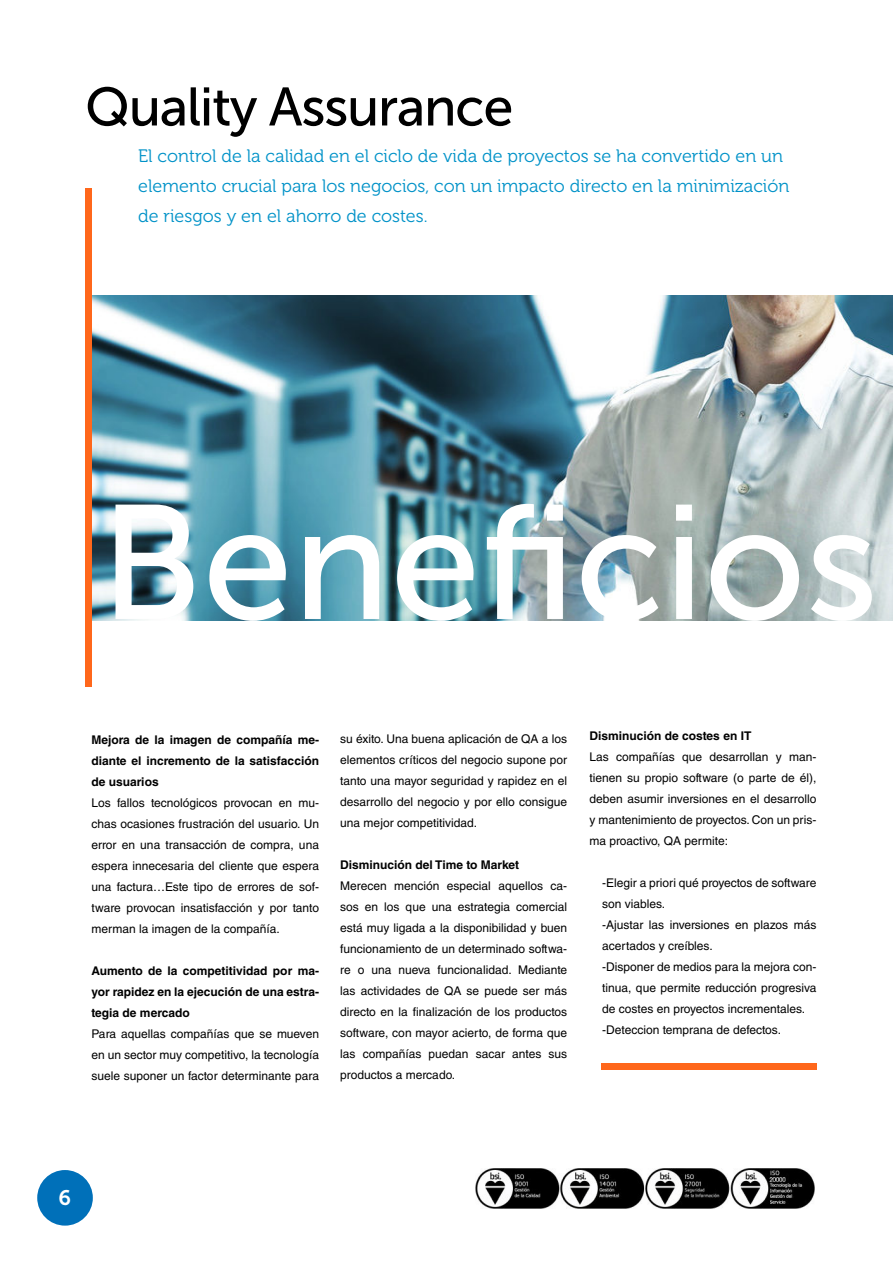
<style>
.page{position:relative;width:893px;height:1263px;background:#fff}
.page>*{position:absolute;margin:0;border:0;box-sizing:border-box;transform-origin:0 0}
.t1{font:162px "Museo Sans 500";color:#fff}
.t2{font:54px "Museo Sans 500";letter-spacing:-.025em;color:#000}
.t3{font:21px "Museo 700";color:#fff}
.t4{font:18px/30px "Museo 300";color:#0092c8}
.t5{font:12px/21px "Helvetica LT Std";color:#000;text-align:justify}
.t6{font:700 12px/21px "Helvetica LT Std";color:#000;text-align:justify}
</style>
<div class="page">
<img style="left:475px;top:1169px;width:339px;height:39px">
<img style="left:91px;top:295px;width:801px;height:326px">
<div style="left:37px;top:1170px;width:56px;height:56px;background:#0070b9;border-radius:50%"></div>
<div style="left:600px;top:1063px;width:216px;height:6px;background:#ff671b"></div>
<div style="left:85px;top:188px;width:6px;height:499px;background:#ff671b"></div>
<h2 class="t2" style="left:85px;top:85px;width:430px">Quality Assurance</h2>
<h3 class="t4" style="left:138px;top:143px;width:652px">El control de la calidad en el ciclo de vida de proyectos se ha convertido en un elemento crucial para los negocios, con un impacto directo en la minimización de riesgos y en el ahorro de costes.</h3>
<h1 class="t1" style="left:100px;top:498px;width:779px">Beneficios</h1>
<p class="t6" style="left:91px;top:730px;width:229px">Mejora de la imagen de compañía me&shy;diante el incremento de la satisfacción de usuarios</p>
<p class="t5" style="left:91px;top:794px;width:229px">Los fallos tecnológicos provocan en mu&shy;chas ocasiones frustración del usuario. Un error en una transacción de compra, una espera innecesaria del cliente que espera una factura…Este tipo de errores de sof&shy;tware provocan insatisfacción y por tanto merman la imagen de la compañía.</p>
<p class="t6" style="left:91px;top:962px;width:229px">Aumento de la competitividad por ma&shy;yor rapidez en la ejecución de una estra&shy;tegia de mercado</p>
<p class="t5" style="left:91px;top:1025px;width:229px">Para aquellas compañías que se mueven en un sector muy competitivo, la tecnología suele suponer un factor determinante para</p>
<p class="t5" style="left:340px;top:730px;width:228px">su éxito. Una buena aplicación de QA a los elementos críticos del negocio supone por tanto una mayor seguridad y rapidez en el desarrollo del negocio y por ello consigue una mejor competitividad.</p>
<p class="t6" style="left:340px;top:855px;width:180px">Disminución del Time to Market</p>
<p class="t5" style="left:340px;top:877px;width:228px">Merecen mención especial aquellos ca&shy;sos en los que una estrategia comercial está muy ligada a la disponibilidad y buen funcionamiento de un determinado softwa&shy;re o una nueva funcionalidad. Mediante las actividades de QA se puede ser más directo en la nalización de los productos software, con mayor acierto, de forma que las compañías puedan sacar antes sus productos a mercado.</p>
<p class="t6" style="left:589px;top:726px;width:163px">Disminución de costes en IT</p>
<p class="t5" style="left:589px;top:747px;width:228px">Las compañías que desarrollan y man&shy;tienen su propio software (o parte de él), deben asumir inversiones en el desarrollo y mantenimiento de proyectos. Con un pris&shy;ma proactivo, QA permite:</p>
<p class="t5" style="left:602px;top:873px;width:216px;text-align:left">-Elegir a priori qué proyectos de software son viables.<br>-Ajustar las inversiones en plazos más acertados y creíbles.<br>-Disponer de medios para la mejora con&shy;tinua, que permite reducción progresiva de costes en proyectos incrementales. -Deteccion temprana de defectos.</p>
<h3 class="t3" style="left:59px;top:1186px;width:14px">6</h3>
</div>
